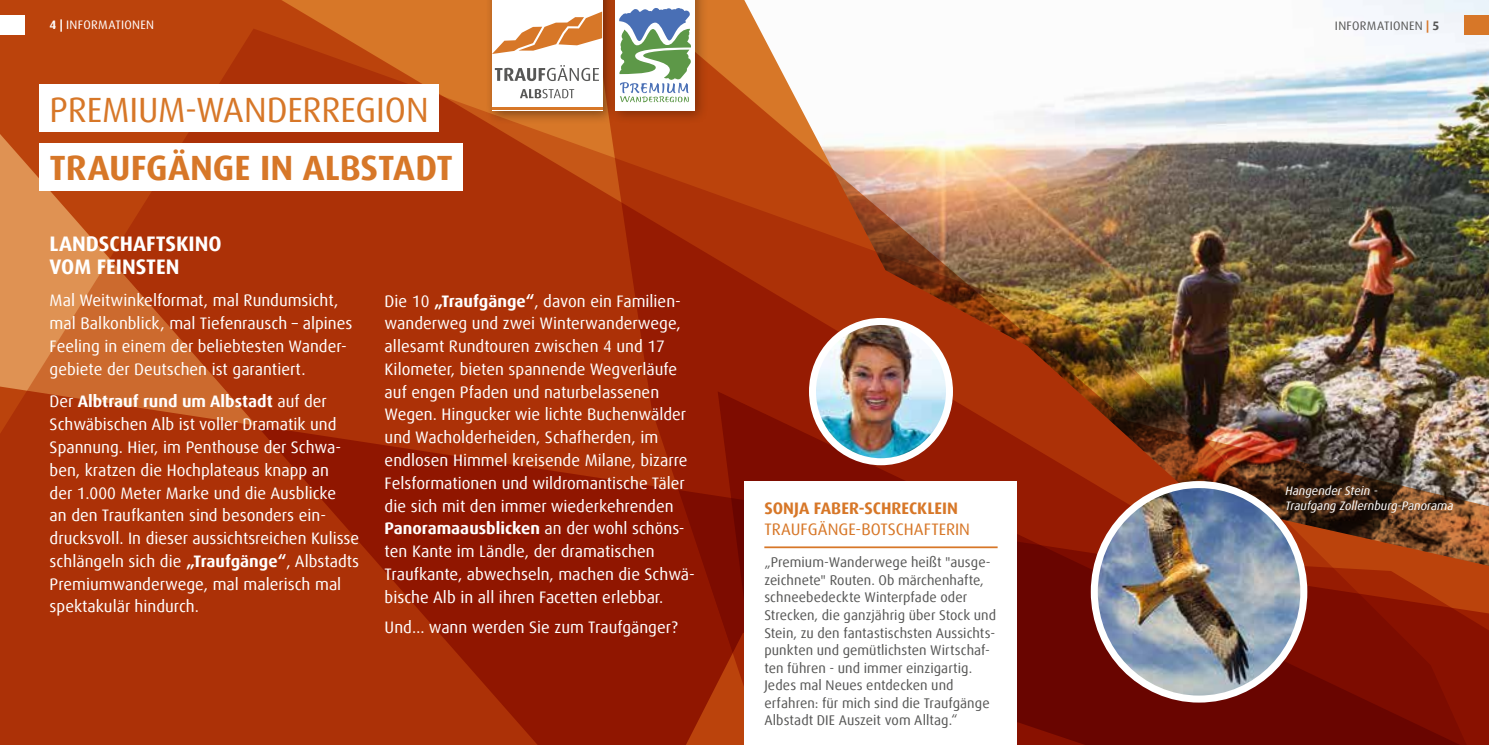
<style>
.page{position:relative;width:1489px;height:745px;background:#fff}
.page>*{position:absolute;margin:0;border:0;box-sizing:border-box;transform-origin:0 0}
.t1{font:35px "Dax Offc Pro";letter-spacing:-.005em;color:#d77728}
.t2{font:700 35px "Dax Offc Pro";color:#d77728}
.t3{font:700 21px/22.8px "Dax Offc Pro";color:#fff}
.t4{font:16.62px/22.8px "Dax Offc Pro";color:#fff}
.t5{font:16.62px "Dax Offc Pro";color:#d77728}
.t6{font:700 16.62px "Dax Offc Pro";letter-spacing:.005em;color:#d77728}
.t7{font:14px/17.5px "Dax Offc Pro";letter-spacing:.005em;color:#575756}
.t8{font:italic 12.25px/14.7px "Dax Offc Pro";color:#fff}
.t9{font:12.25px "Dax Offc Pro";letter-spacing:.025em;color:#fff}
.t10{font:12.25px "Dax Offc Pro";letter-spacing:.025em;color:#575756}
.s1{font-weight:700}
.s2{font-weight:700;color:#d77728}
</style>
<div class="page">
<img style="left:0;top:0;width:1488px;height:744px">
<div style="left:40px;top:84px;width:399px;height:48px;background:#fff"></div>
<div style="left:40px;top:143px;width:423px;height:47px;background:#fff"></div>
<div style="left:0;top:15px;width:25px;height:20px;background:#fff"></div>
<div style="left:744px;top:480px;width:273px;height:264px;background:#fff"></div>
<hr style="left:764px;top:546px;width:233px;height:2px;background:#d77728">
<img style="left:812px;top:321px;width:137px;height:140px">
<div style="left:809px;top:318px;width:143px;height:147px;border:7px solid #fff;border-radius:50%"></div>
<div style="left:608px;top:0;width:101px;height:124px;background:#000;opacity:.3"></div>
<div style="left:615px;top:0;width:79px;height:110px;background:#fff"></div>
<svg style="left:619px;top:8px;width:72px;height:95px"></svg>
<div style="left:485px;top:0;width:131px;height:124px;background:#000;opacity:.4"></div>
<div style="left:492px;top:0;width:110px;height:110px;background:#fff"></div>
<svg style="left:492px;top:12px;width:110px;height:42px"></svg>
<hr style="left:492px;top:108px;width:110px;height:2px;background:#d77728">
<svg style="left:495px;top:65px;width:104px;height:16px"></svg>
<svg style="left:520px;top:89px;width:54px;height:9px"></svg>
<div style="left:1463px;top:15px;width:25px;height:20px;background:#d77728"></div>
<img style="left:1094px;top:484px;width:209px;height:212px">
<div style="left:1090px;top:480px;width:217px;height:222px;border:7px solid #fff;border-radius:50%"></div>
<p class="t9" style="left:50px;top:17px;width:106px"><span class="s1">4 |</span> INFORMATIONEN</p>
<h1 class="t1" style="left:50px;top:87px;width:380px">PREMIUM-WANDERREGION</h1>
<h1 class="t2" style="left:50px;top:145px;width:405px">TRAUFGÄNGE IN ALBSTADT</h1>
<p class="t3" style="left:50px;top:232px;width:174px">LANDSCHAFTSKINO<br>VOM FEINSTEN</p>
<p class="t4" style="left:50px;top:289px;width:304px">Mal Weitwinkelformat, mal Rundumsicht, mal Balkonblick, mal Tiefenrausch – alpines Feeling in einem der beliebtesten Wander&shy;gebiete der Deutschen ist garantiert.</p>
<p class="t4" style="left:50px;top:390px;width:311px">Der <span class="s1">Albtrauf rund um Albstadt</span> auf der Schwäbischen Alb ist voller Dramatik und Spannung. Hier, im Penthouse der Schwa&shy;ben, kratzen die Hochplateaus knapp an<br>der 1.000 Meter Marke und die Ausblicke<br>an den Traufkanten sind besonders ein&shy;drucksvoll. In dieser aussichtsreichen Kulisse schlängeln sich die <span class="s1">„Traufgänge“</span>, Albstadts Premiumwanderwege, mal malerisch mal spektakulär hindurch.</p>
<p class="t4" style="left:384px;top:289px;width:312px">Die 10 <span class="s1">„Traufgänge“</span>, davon ein Familien&shy;wanderweg und zwei Winterwanderwege, allesamt Rundtouren zwischen 4 und 17<br>Kilometer, bieten spannende Wegverläufe auf engen Pfaden und naturbelassenen Wegen. Hingucker wie lichte Buchenwälder und Wacholderheiden, Schafherden, im endlosen Himmel kreisende Milane, bizarre Felsformationen und wildromantische Täler die sich mit den immer wiederkehrenden <span class="s1">Panoramaausblicken</span> an der wohl schöns&shy;ten Kante im Ländle, der dramatischen Traufkante, abwechseln, machen die Schwä&shy;bische Alb in all ihren Facetten erlebbar.</p>
<p class="t4" style="left:384px;top:615px;width:295px">Und… wann werden Sie zum Traufgänger?</p>
<p class="t6" style="left:764px;top:497px;width:195px">SONJA FABER-SCHRECKLEIN</p>
<p class="t5" style="left:764px;top:518px;width:207px">TRAUFGÄNGE-BOTSCHAFTERIN</p>
<p class="t7" style="left:764px;top:553px;width:233px">„Premium-Wanderwege heißt "ausge&shy;zeichnete" Routen. Ob märchenhafte, schneebedeckte Winterpfade oder Strecken, die ganzjährig über Stock und Stein, zu den fantastischsten Aussichts&shy;punkten und gemütlichsten Wirtschaf&shy;ten führen - und immer einzigartig.<br>Jedes mal Neues entdecken und erfahren: für mich sind die Traufgänge Albstadt DIE Auszeit vom Alltag.“</p>
<p class="t10" style="left:1334px;top:18px;width:106px">INFORMATIONEN <span class="s2">|</span> <span class="s1">5</span></p>
<p class="t8" style="left:1285px;top:483px;width:170px">Hangender Stein -<br>Traufgang Zollernburg-Panorama</p>
</div>
